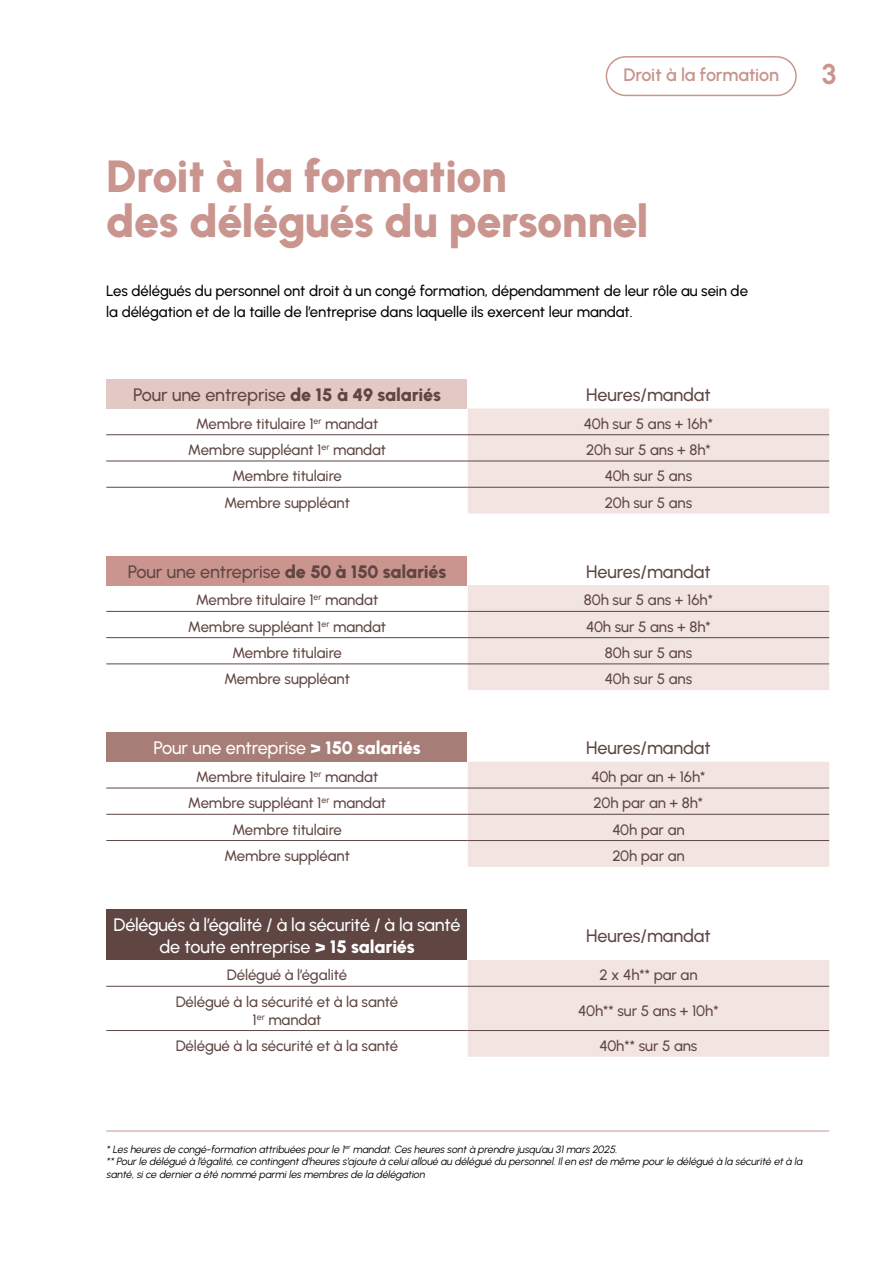
<style>
.page{position:relative;width:893px;height:1263px;background:#fff}
.page>*{position:absolute;margin:0;border:0;box-sizing:border-box;transform-origin:0 0}
.t1{font:900 45px/45px "Urbanist";letter-spacing:-.01em;color:#c9958e}
.t2{font:700 28.5px "Urbanist";color:#c9958e}
.t3{font:500 18px "Urbanist";letter-spacing:-.005em;color:#5f4642}
.t4{font:500 18px/21.6px "Urbanist";letter-spacing:-.01em;color:#fff;text-align:center}
.t5{font:600 18px "Urbanist";letter-spacing:-.01em;color:#c9958e}
.t6{font:500 15px/18px "Urbanist";letter-spacing:-.005em;color:#5f4642;text-align:center}
.t7{font:500 15px/21px "Urbanist";letter-spacing:-.005em;color:#000}
.t8{font:italic 10.5px/12.6px "Urbanist";color:#000}
.s1{font-weight:900}
</style>
<div class="page">
<div style="left:606px;top:56px;width:191px;height:40px;border:2px solid #c9958e;border-radius:19px"></div>
<div style="left:106px;top:379px;width:362px;height:29px;background:#e3c9c5"></div>
<div style="left:468px;top:408px;width:361px;height:105px;background:#f1e4e1"></div>
<hr style="left:106px;top:434px;width:362px;height:1px;background:#5f4642">
<hr style="left:468px;top:434px;width:361px;height:1px;background:#5f4642">
<hr style="left:106px;top:461px;width:362px;height:1px;background:#5f4642">
<hr style="left:468px;top:461px;width:361px;height:1px;background:#5f4642">
<hr style="left:106px;top:487px;width:362px;height:1px;background:#5f4642">
<hr style="left:468px;top:487px;width:361px;height:1px;background:#5f4642">
<div style="left:106px;top:556px;width:362px;height:29px;background:#c9958e"></div>
<div style="left:468px;top:585px;width:361px;height:105px;background:#f1e4e1"></div>
<hr style="left:106px;top:611px;width:362px;height:1px;background:#5f4642">
<hr style="left:468px;top:611px;width:361px;height:1px;background:#5f4642">
<hr style="left:106px;top:637px;width:362px;height:1px;background:#5f4642">
<hr style="left:468px;top:637px;width:361px;height:1px;background:#5f4642">
<hr style="left:106px;top:663px;width:362px;height:1px;background:#5f4642">
<hr style="left:468px;top:663px;width:361px;height:1px;background:#5f4642">
<div style="left:106px;top:733px;width:362px;height:29px;background:#a77d77"></div>
<div style="left:468px;top:762px;width:361px;height:105px;background:#f1e4e1"></div>
<hr style="left:106px;top:788px;width:362px;height:1px;background:#5f4642">
<hr style="left:468px;top:788px;width:361px;height:1px;background:#5f4642">
<hr style="left:106px;top:814px;width:362px;height:1px;background:#5f4642">
<hr style="left:468px;top:814px;width:361px;height:1px;background:#5f4642">
<hr style="left:106px;top:840px;width:362px;height:1px;background:#5f4642">
<hr style="left:468px;top:840px;width:361px;height:1px;background:#5f4642">
<div style="left:106px;top:909px;width:362px;height:51px;background:#5f4642"></div>
<div style="left:468px;top:960px;width:361px;height:97px;background:#f1e4e1"></div>
<hr style="left:106px;top:986px;width:362px;height:1px;background:#5f4642">
<hr style="left:468px;top:986px;width:361px;height:1px;background:#5f4642">
<hr style="left:106px;top:1030px;width:362px;height:1px;background:#5f4642">
<hr style="left:468px;top:1030px;width:361px;height:1px;background:#5f4642">
<hr style="left:106px;top:1131px;width:723px;height:1px;background:#c9958e">
<p class="t5" style="left:623px;top:62px;width:157px">Droit à la formation</p>
<h2 class="t2" style="left:822px;top:55px;width:16px">3</h2>
<h1 class="t1" style="left:106px;top:151px;width:544px">Droit à la formation<br>des délégués du personnel</h1>
<p class="t7" style="left:106px;top:280px;width:643px">Les délégués du personnel ont droit à un congé formation, dépendamment de leur rôle au sein de la délégation et de la taille de l’entreprise dans laquelle ils exercent leur mandat.</p>
<p class="t3" style="left:133px;top:383px;width:309px">Pour une entreprise <span class="s1">de 15 à 49 salariés</span></p>
<p class="t3" style="left:586px;top:383px;width:126px">Heures/mandat</p>
<p class="t6" style="left:196px;top:414px;width:184px">Membre titulaire 1<sup>er</sup> mandat</p>
<p class="t6" style="left:584px;top:414px;width:131px">40h sur 5 ans + 16h*</p>
<p class="t6" style="left:188px;top:440px;width:200px">Membre suppléant 1<sup>er</sup> mandat</p>
<p class="t6" style="left:586px;top:440px;width:126px">20h sur 5 ans + 8h*</p>
<p class="t6" style="left:232px;top:466px;width:111px">Membre titulaire</p>
<p class="t6" style="left:605px;top:466px;width:89px">40h sur 5 ans</p>
<p class="t6" style="left:224px;top:493px;width:127px">Membre suppléant</p>
<p class="t6" style="left:605px;top:493px;width:89px">20h sur 5 ans</p>
<p class="t3" style="left:128px;top:559px;width:320px">Pour une entreprise <span class="s1">de 50 à 150 salariés</span></p>
<p class="t3" style="left:586px;top:559px;width:126px">Heures/mandat</p>
<p class="t6" style="left:196px;top:591px;width:184px">Membre titulaire 1<sup>er</sup> mandat</p>
<p class="t6" style="left:584px;top:591px;width:131px">80h sur 5 ans + 16h*</p>
<p class="t6" style="left:188px;top:617px;width:200px">Membre suppléant 1<sup>er</sup> mandat</p>
<p class="t6" style="left:586px;top:617px;width:126px">40h sur 5 ans + 8h*</p>
<p class="t6" style="left:232px;top:643px;width:111px">Membre titulaire</p>
<p class="t6" style="left:605px;top:643px;width:89px">80h sur 5 ans</p>
<p class="t6" style="left:224px;top:669px;width:127px">Membre suppléant</p>
<p class="t6" style="left:605px;top:669px;width:89px">40h sur 5 ans</p>
<p class="t4" style="left:153px;top:736px;width:269px">Pour une entreprise <span class="s1">&gt; 150 salariés</span></p>
<p class="t3" style="left:586px;top:736px;width:126px">Heures/mandat</p>
<p class="t6" style="left:196px;top:767px;width:184px">Membre titulaire 1<sup>er</sup> mandat</p>
<p class="t6" style="left:591px;top:767px;width:115px">40h par an + 16h*</p>
<p class="t6" style="left:188px;top:793px;width:200px">Membre suppléant 1<sup>er</sup> mandat</p>
<p class="t6" style="left:594px;top:793px;width:111px">20h par an + 8h*</p>
<p class="t6" style="left:232px;top:820px;width:111px">Membre titulaire</p>
<p class="t6" style="left:612px;top:820px;width:74px">40h par an</p>
<p class="t6" style="left:224px;top:846px;width:127px">Membre suppléant</p>
<p class="t6" style="left:612px;top:846px;width:74px">20h par an</p>
<p class="t4" style="left:114px;top:913px;width:348px">Délégués à l’égalité / à la sécurité / à la santé de toute entreprise <span class="s1">&gt; 15 salariés</span></p>
<p class="t3" style="left:586px;top:923px;width:126px">Heures/mandat</p>
<p class="t6" style="left:227px;top:965px;width:122px">Délégué à l’égalité</p>
<p class="t6" style="left:599px;top:965px;width:100px">2 x 4h** par an</p>
<p class="t6" style="left:176px;top:992px;width:224px">Délégué à la sécurité et à la santé<br>1<sup>er</sup> mandat</p>
<p class="t6" style="left:578px;top:1001px;width:142px">40h** sur 5 ans + 10h*</p>
<p class="t6" style="left:176px;top:1036px;width:224px">Délégué à la sécurité et à la santé</p>
<p class="t6" style="left:599px;top:1036px;width:99px">40h** sur 5 ans</p>
<p class="t8" style="left:106px;top:1142px;width:700px">*Les heures de congé-formation attribuées pourle 1<sup>er</sup> mandat.Ces heures sontà prendre jusqu’au 31mars 2025.<br>**Pourle délégué à l’égalité,ce contingentd’heures s’ajoute à celuialloué au délégué du personnel.Ilen estde même pourle délégué à la sécurité età la santé,sice derniera été nommé parmiles membres de la délégation</p>
</div>
